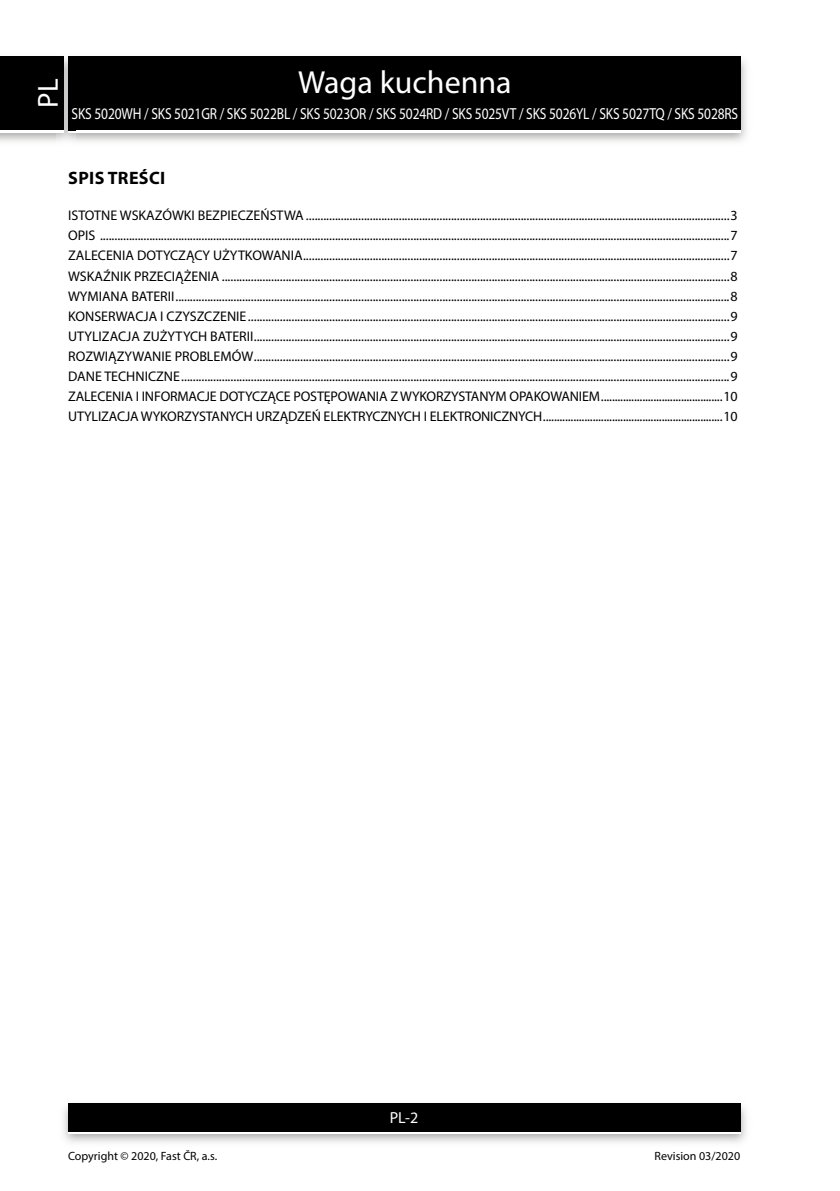
<style>
.page{position:relative;width:840px;height:1191px;background:#fff}
.page>*{position:absolute;margin:0;border:0;box-sizing:border-box;transform-origin:0 0}
.t1{font:32px "Myriad Pro";color:#fff}
.t2{font:29px "Myriad Pro";color:#fff}
.t3{font:700 18px "Myriad Pro";letter-spacing:.02em;color:#000}
.t4{font:16px "Myriad Pro";letter-spacing:-.01em;color:#fff;scale:.84 1}
.t5{font:16px "Myriad Pro";letter-spacing:-.01em;color:#fff}
.t6{font:14px/20px "Myriad Pro";letter-spacing:-.01em;color:#000;text-align:justify}
.t7{font:12px "Myriad Pro";color:#000}
</style>
<div class="page">
<img style="left:0;top:56px;width:747px;height:86px">
<div style="left:68px;top:59px;width:672px;height:74px;background:#fff"></div>
<div style="left:68px;top:57px;width:672px;height:73px;background:#000"></div>
<img style="left:63px;top:1103px;width:684px;height:40px">
<div style="left:68px;top:1106px;width:672px;height:28px;background:linear-gradient(to right,#fff,#fff)"></div>
<div style="left:68px;top:1103px;width:672px;height:28px;background:#000"></div>
<img style="left:57px;top:56px;width:18px;height:86px">
<img style="left:68px;top:130px;width:7px;height:3px">
<svg style="left:68px;top:57px;width:7px;height:2px"></svg>
<img style="left:68px;top:59px;width:7px;height:71px">
<div style="left:0;top:59px;width:64px;height:74px;background:#fff"></div>
<div style="left:0;top:57px;width:64px;height:73px;background:#000"></div>
<h2 class="t2" style="left:30px;top:108px;width:31px;rotate:-90deg">PL</h2>
<h1 class="t1" style="left:298px;top:62px;width:215px">Waga kuchenna</h1>
<p class="t4" style="left:72px;top:103px;width:794px">SKS 5020WH / SKS 5021GR / SKS 5022BL / SKS 5023OR / SKS 5024RD / SKS 5025VT / SKS 5026YL / SKS 5027TQ / SKS 5028RS</p>
<p class="t3" style="left:68px;top:166px;width:98px">SPIS TREŚCI</p>
<p class="t6" style="left:68px;top:205px;width:670px">ISTOTNE WSKAZÓWKI BEZPIECZEŃSTWA ..................................................................................................................................................3<br>OPIS .........................................................................................................................................................................................................................7<br>ZALECENIA DOTYCZĄCY UŻYTKOWANIA...................................................................................................................................................7<br>WSKAŹNIK PRZECIĄŻENIA ...............................................................................................................................................................................8<br>WYMIANA BATERII...............................................................................................................................................................................................8<br>KONSERWACJA I CZYSZCZENIE......................................................................................................................................................................9<br>UTYLIZACJA ZUŻYTYCH BATERII....................................................................................................................................................................9<br>ROZWIĄZYWANIE PROBLEMÓW....................................................................................................................................................................9<br>DANE TECHNICZNE.............................................................................................................................................................................................9<br>ZALECENIA I INFORMACJE DOTYCZĄCE POSTĘPOWANIA Z WYKORZYSTANYM OPAKOWANIEM............................................10<br>UTYLIZACJA WYKORZYSTANYCH URZĄDZEŃ ELEKTRYCZNYCH I ELEKTRONICZNYCH.................................................................10</p>
<p class="t5" style="left:389px;top:1108px;width:30px">PL-2</p>
<p class="t7" style="left:68px;top:1148px;width:150px">Copyright © 2020, Fast ČR, a.s.</p>
<p class="t7" style="left:654px;top:1148px;width:87px">Revision 03/2020</p>
</div>
